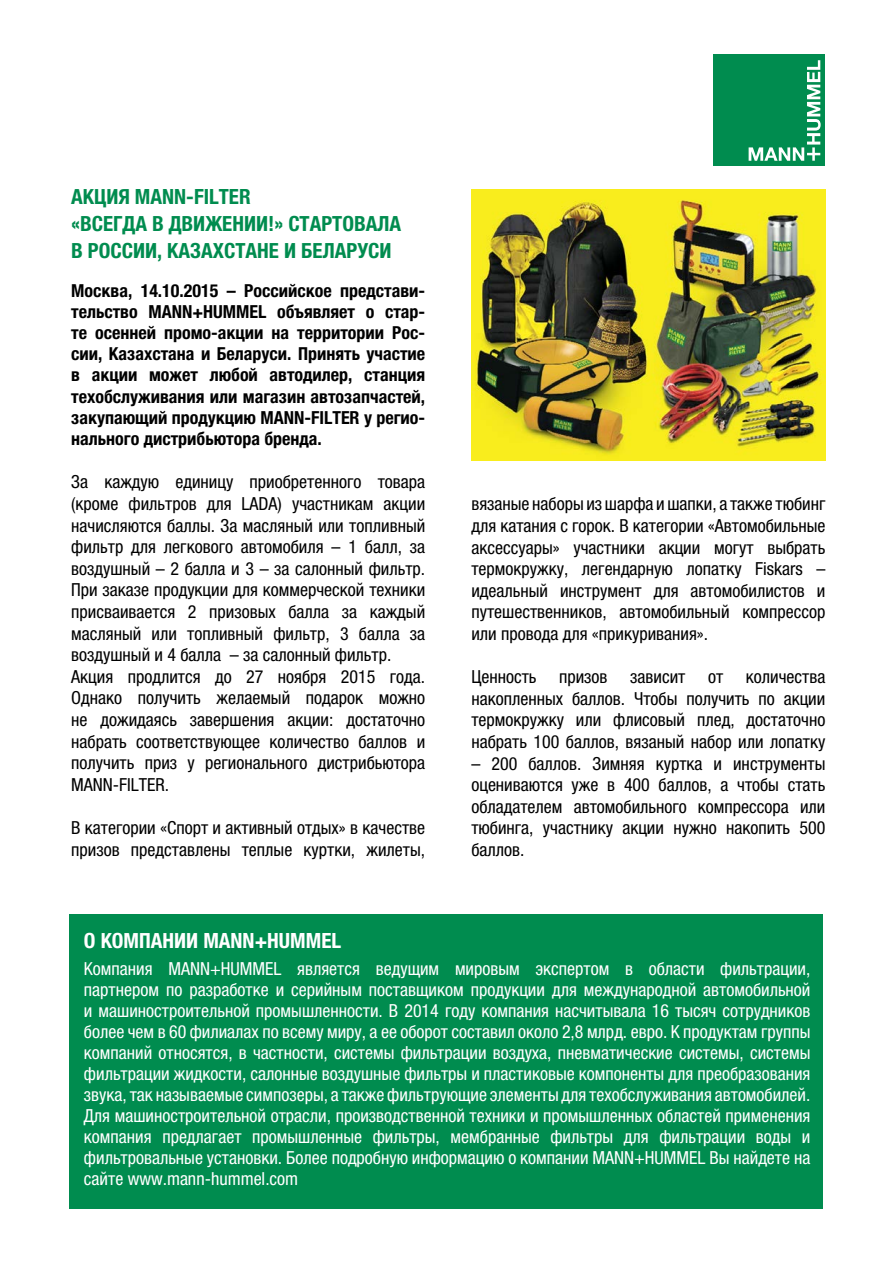
<style>
.page{position:relative;width:893px;height:1263px;background:#fff}
.page>*{position:absolute;margin:0;border:0;box-sizing:border-box;transform-origin:0 0}
.t1{font:700 condensed 21px/27px "Helvetica Neue LTW1 G";color:#008c4f}
.t2{font:700 condensed 21px "Helvetica Neue LTW1 G";color:#fff}
.t3{font:condensed 18px/21.6px "Helvetica Neue LTW1 G";color:#000;text-align:justify}
.t4{font:condensed 18px/21px "Helvetica Neue LTW1 G";color:#fff;text-align:justify}
.t5{font:700 condensed 18px/21.1px "Helvetica Neue LTW1 G";color:#000;text-align:justify}
</style>
<div class="page">
<div style="left:714px;top:54px;width:111px;height:111px;background:#008c4f"></div>
<svg style="left:749px;top:60px;width:72px;height:101px"></svg>
<img style="left:471px;top:189px;width:354px;height:272px">
<div style="left:70px;top:914px;width:753px;height:295px;background:#008c4f"></div>
<p class="t1" style="left:71px;top:184px;width:331px">АКЦИЯ MANN-FILTER<br>«ВСЕГДА В ДВИЖЕНИИ!» СТАРТОВАЛА<br>В РОССИИ, КАЗАХСТАНЕ И БЕЛАРУСИ</p>
<p class="t5" style="left:71px;top:281px;width:355px">Москва, 14.10.2015 – Российское представи&shy;тельство MANN+HUMMEL объявляет о стар&shy;те осенней промо-акции на территории Рос&shy;сии, Казахстана и Беларуси. Принять участие в акции может любой автодилер, станция техобслуживания или магазин автозапчастей, закупающий продукцию MANN-FILTER у регио&shy;нального дистрибьютора бренда.</p>
<p class="t3" style="left:71px;top:471px;width:356px;text-align:left">За каждую единицу приобретенного товара (кроме фильтров для LADA) участникам акции начисляются баллы. За масляный или топливный фильтр для легкового автомобиля – 1 балл, за воздушный – 2 балла и 3 – за салонный фильтр.<br>При заказе продукции для коммерческой техники присваивается 2 призовых балла за каждый масляный или топливный фильтр, 3 балла за воздушный и 4 балла – за салонный фильтр.<br>Акция продлится до 27 ноября 2015 года.<br>Однако получить желаемый подарок можно не дожидаясь завершения акции: достаточно набрать соответствующее количество баллов и получить приз у регионального дистрибьютора MANN-FILTER.</p>
<p class="t3" style="left:71px;top:817px;width:355px">В категории «Спорт и активный отдых» в качестве призов представлены теплые куртки, жилеты,</p>
<p class="t3" style="left:471px;top:493px;width:356px">вязаные наборы из шарфа и шапки, а также тюбинг для катания с горок. В категории «Автомобильные аксессуары» участники акции могут выбрать термокружку, легендарную лопатку Fiskars – идеальный инструмент для автомобилистов и путешественников, автомобильный компрессор или провода для «прикуривания».</p>
<p class="t3" style="left:471px;top:666px;width:67px">Ценность</p>
<p class="t3" style="left:559px;top:666px;width:50px">призов</p>
<p class="t3" style="left:630px;top:666px;width:57px">зависит</p>
<p class="t3" style="left:708px;top:666px;width:17px">от</p>
<p class="t3" style="left:471px;top:666px;width:356px;text-indent:274px">количества накопленных баллов. Чтобы получить по акции термокружку или флисовый плед, достаточно набрать 100 баллов, вязаный набор или лопатку</p>
<p class="t3" style="left:471px;top:753px;width:355px">– 200 баллов. Зимняя куртка и инструменты оцениваются уже в 400 баллов, а чтобы стать обладателем автомобильного компрессора или тюбинга, участнику акции нужно накопить 500 баллов.</p>
<p class="t2" style="left:84px;top:927px;width:259px">О КОМПАНИИ MANN+HUMMEL</p>
<p class="t4" style="left:84px;top:958px;width:728px">Компания MANN+HUMMEL является ведущим мировым экспертом в области фильтрации, партнером по разработке и серийным поставщиком продукции для международной автомобильной и машиностроительной промышленности. В 2014 году компания насчитывала 16 тысяч сотрудников более чем в 60 филиалах по всему миру, а ее оборот составил около 2,8 млрд. евро. К продуктам группы компаний относятся, в частности, системы фильтрации воздуха, пневматические системы, системы фильтрации жидкости, салонные воздушные фильтры и пластиковые компоненты для преобразования звука, так называемые симпозеры, а также фильтрующие элементы для техобслуживания автомобилей.<br>Для машиностроительной отрасли, производственной техники и промышленных областей применения компания предлагает промышленные фильтры, мембранные фильтры для фильтрации воды и фильтровальные установки. Более подробную информацию о компании MANN+HUMMEL Вы найдете на сайте www.mann-hummel.com</p>
</div>
